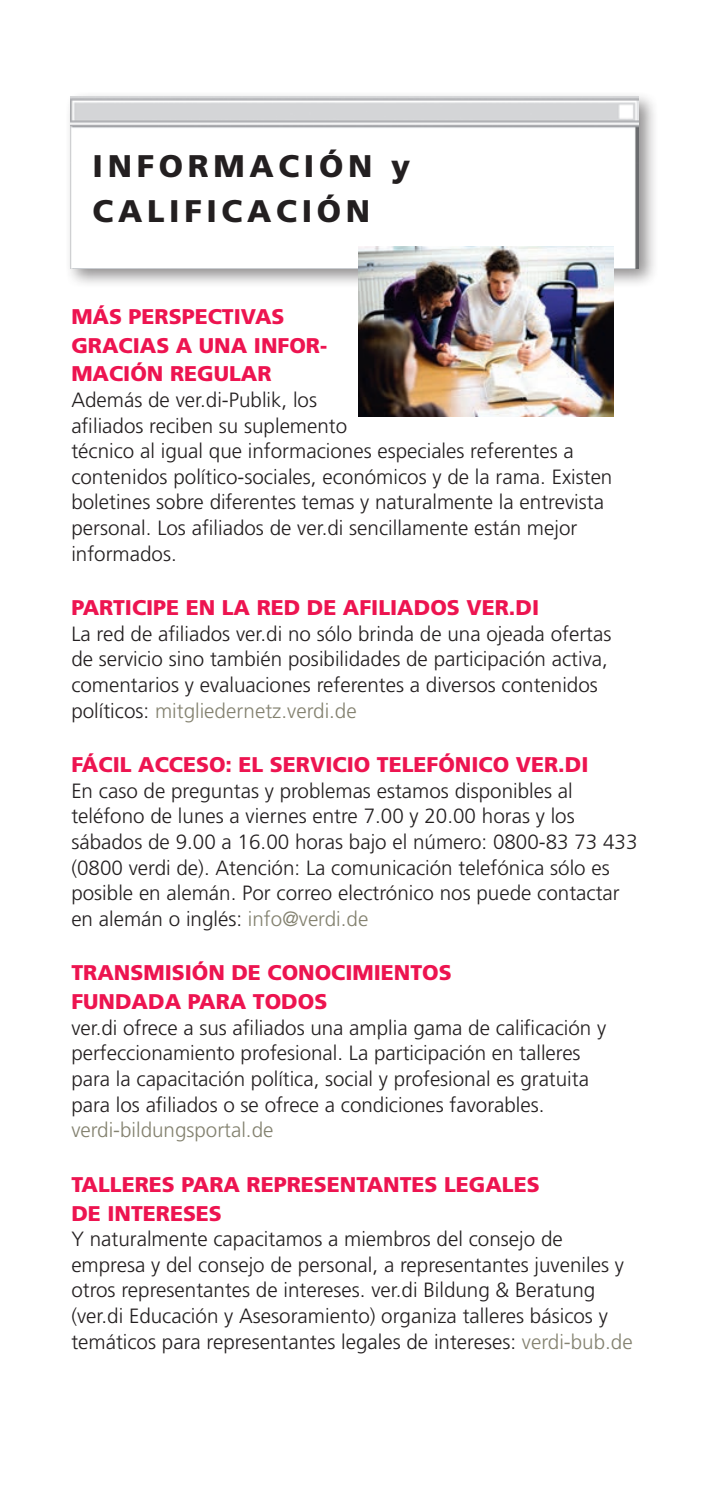
<style>
.page{position:relative;width:709px;height:1489px;background:#fff}
.page>*{position:absolute;margin:0;border:0;box-sizing:border-box;transform-origin:0 0}
.t1{font:900 31.25px/45px "Frutiger LT Pro";letter-spacing:.15em;color:#231f20}
.t2{font:900 21.25px/28.8px "Frutiger LT Pro";color:#ed1450}
.t3{font:300 20.5px/25.5px "Frutiger LT Pro";color:#231f20}
.t4{font:300 20.5px "Frutiger LT Pro";color:#848270}
.s1{color:#848270}
</style>
<div class="page">
<div style="left:64px;top:90px;width:595px;height:199px;background:#231f20;opacity:.5"></div>
<img style="left:70px;top:97px;width:568px;height:171px">
<img style="left:358px;top:246px;width:255px;height:170px">
<hr style="left:708px;top:1403px;width:1px;height:85px;background:#ffe601">
<h1 class="t1" style="left:93px;top:143px;width:319px">INFORMACIÓN y<br>CALIFICACIÓN</h1>
<p class="t2" style="left:71px;top:302px;width:257px">MÁS PERSPECTIVAS<br>GRACIAS A UNA INFOR-<br>MACIÓN REGULAR</p>
<p class="t3" style="left:71px;top:387px;width:542px">Además de ver.di-Publik, los<br>afiliados reciben su suplemento<br>técnico al igual que informaciones especiales referentes a contenidos político-sociales, económicos y de la rama. Existen boletines sobre diferentes temas y naturalmente la entrevista personal. Los afiliados de ver.di sencillamente están mejor informados.</p>
<p class="t2" style="left:71px;top:593px;width:469px">PARTICIPE EN LA RED DE AFILIADOS VER.DI</p>
<p class="t3" style="left:71px;top:621px;width:541px">La red de afiliados ver.di no sólo brinda de una ojeada ofertas de servicio sino también posibilidades de participación activa, comentarios y evaluaciones referentes a diversos contenidos políticos: <span class="s1">mitgliedernetz.verdi.de</span></p>
<p class="t2" style="left:71px;top:750px;width:518px">FÁCIL ACCESO: EL SERVICIO TELEFÓNICO VER.DI</p>
<p class="t3" style="left:71px;top:778px;width:567px">En caso de preguntas y problemas estamos disponibles al teléfono de lunes a viernes entre 7.00 y 20.00 horas y los sábados de 9.00 a 16.00 horas bajo el número: 0800-83 73 433 (0800 verdi de). Atención: La comunicación telefónica sólo es posible en alemán. Por correo electrónico nos puede contactar en alemán o inglés: <span class="s1">info@verdi.de</span></p>
<p class="t2" style="left:71px;top:958px;width:382px">TRANSMISIÓN DE CONOCIMIENTOS<br>FUNDADA PARA TODOS</p>
<p class="t3" style="left:71px;top:1015px;width:536px">ver.di ofrece a sus afiliados una amplia gama de calificación y perfeccionamiento profesional. La participación en talleres para la capacitación política, social y profesional es gratuita para los afiliados o se ofrece a condiciones favorables.</p>
<p class="t4" style="left:71px;top:1118px;width:204px">verdi-bildungsportal.de</p>
<p class="t2" style="left:71px;top:1169px;width:470px">TALLERES PARA REPRESENTANTES LEGALES<br>DE INTERESES</p>
<p class="t3" style="left:71px;top:1226px;width:563px">Y naturalmente capacitamos a miembros del consejo de empresa y del consejo de personal, a representantes juveniles y otros representantes de intereses. ver.di Bildung &amp; Beratung (ver.di Educación y Asesoramiento) organiza talleres básicos y temáticos para representantes legales de intereses: <span class="s1">verdi-bub.de</span></p>
</div>
